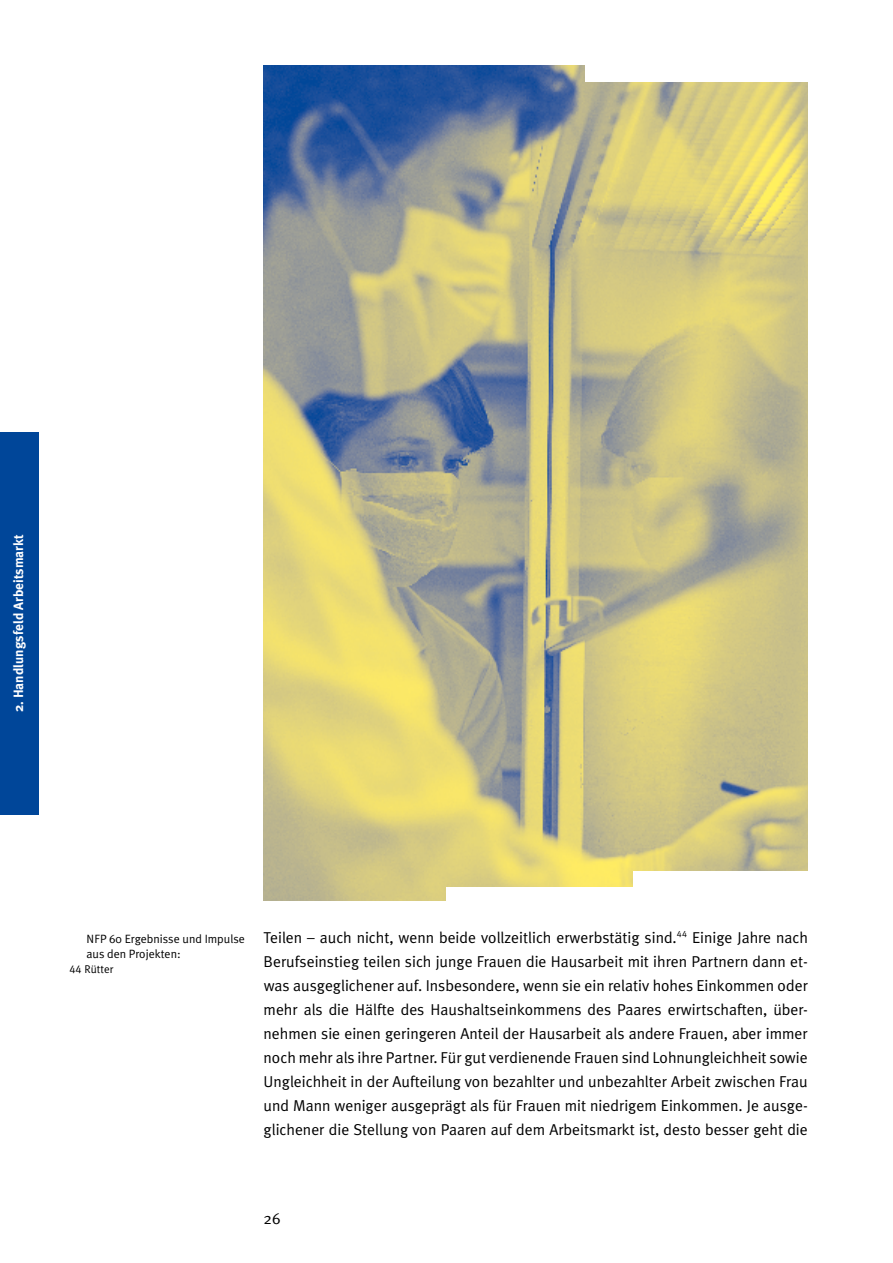
<style>
.page{position:relative;width:893px;height:1263px;background:#fff}
.page>*{position:absolute;margin:0;border:0;box-sizing:border-box;transform-origin:0 0}
.t1{font:15.75px/24px "Meta Plus Normal";color:#000;text-align:justify}
.t2{font:700 13.5px "Meta Plus";color:#fff}
.t3{font:12px/15px "Meta Plus Normal";color:#000}
.t4{font:11.25px "Meta Plus Normal";color:#000}
.s1{font-family:"Meta Plus Normal Caps"}
</style>
<div class="page">
<div style="left:0;top:432px;width:38px;height:383px;background:#004699"></div>
<img style="left:264px;top:66px;width:544px;height:834px">
<div style="left:634px;top:870px;width:194px;height:36px;background:#fff"></div>
<div style="left:585px;top:30px;width:261px;height:52px;background:#fff"></div>
<div style="left:446px;top:887px;width:195px;height:23px;background:#fff"></div>
<p class="t2" style="left:11px;top:712px;width:179px;rotate:-90deg">2. Handlungsfeld Arbeitsmarkt</p>
<p class="t3" style="left:86px;top:931px;width:160px">NFP 60 Ergebnisse und Impulse aus den Projekten:</p>
<p class="t4" style="left:69px;top:962px;width:46px"><span class="s1">44</span> Rütter</p>
<p class="t1" style="left:263px;top:925px;width:546px">Teilen – auch nicht, wenn beide vollzeitlich erwerbstätig sind.<sup>44</sup> Einige Jahre nach Berufseinstieg teilen sich junge Frauen die Hausarbeit mit ihren Partnern dann et&shy;was ausgeglichener auf. Insbesondere, wenn sie ein relativ hohes Einkommen oder mehr als die Hälfte des Haushaltseinkommens des Paares erwirtschaften, über&shy;nehmen sie einen geringeren Anteil der Hausarbeit als andere Frauen, aber immer noch mehr als ihre Partner. Für gut verdienende Frauen sind Lohnungleichheit sowie Ungleichheit in der Aufteilung von bezahlter und unbezahlter Arbeit zwischen Frau und Mann weniger ausgeprägt als für Frauen mit niedrigem Einkommen. Je ausge&shy;glichener die Stellung von Paaren auf dem Arbeitsmarkt ist, desto besser geht die</p>
<p class="t1" style="left:264px;top:1207px;width:18px">26</p>
</div>
